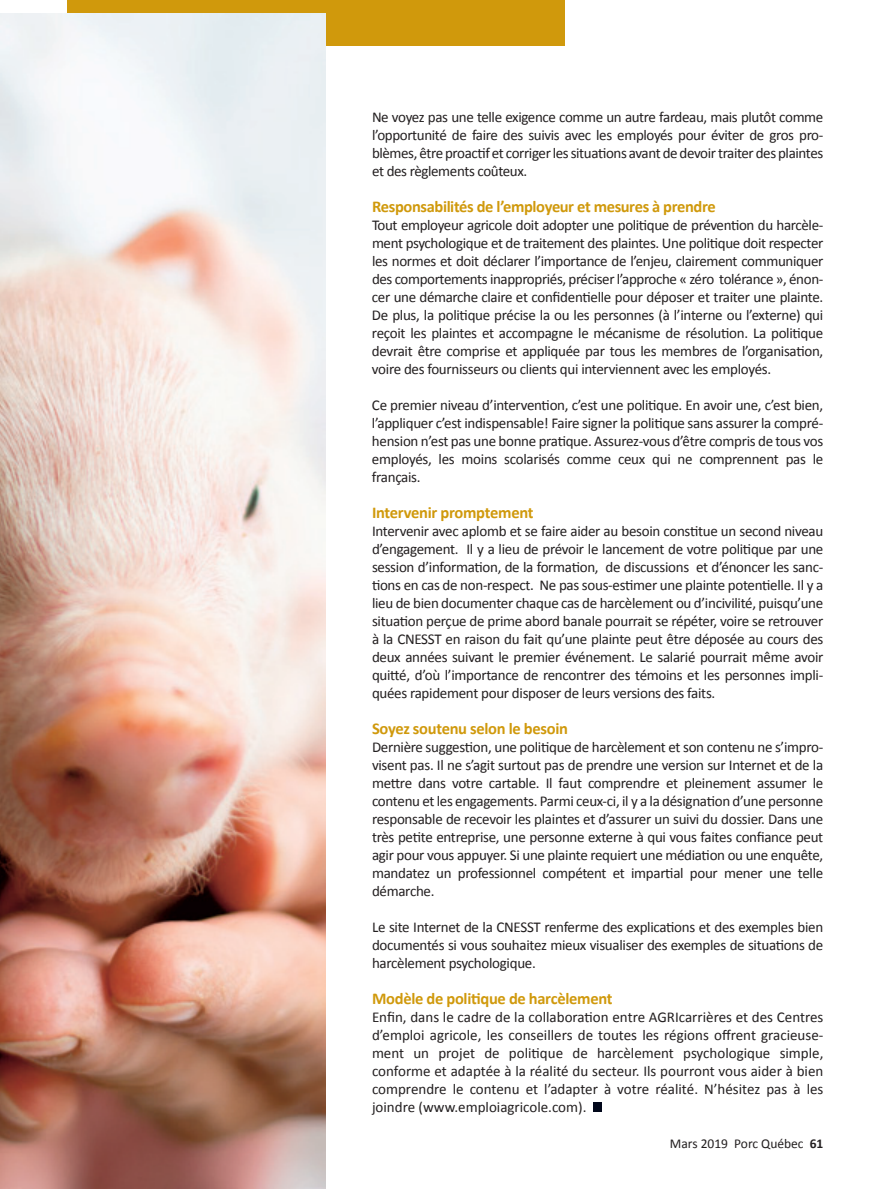
<style>
.page{position:relative;width:891px;height:1202px;background:#fff}
.page>*{position:absolute;margin:0;border:0;box-sizing:border-box;transform-origin:0 0}
.t1{font:700 16.5px "Calibri";letter-spacing:-.02em;color:#d0990c}
.t2{font:15px/18px "Calibri";letter-spacing:-.02em;color:#231f20;text-align:justify}
.t3{font:13.5px "Calibri";color:#231f20}
.s1{font-weight:700}
</style>
<div class="page">
<div style="left:68px;top:0;width:498px;height:46px;background:#d0990c"></div>
<div style="left:593px;top:1102px;width:9px;height:9px;background:#01071a"></div>
<img style="left:0;top:14px;width:325px;height:1174px">
<p class="t2" style="left:372px;top:108px;width:453px">Ne voyez pas une telle exigence comme un autre fardeau, mais plutôt comme l’opportunité de faire des suivis avec les employés pour éviter de gros pro&shy;blèmes, être proactif et corriger les situations avant de devoir traiter des plaintes et des règlements coûteux.</p>
<p class="t1" style="left:372px;top:198px;width:345px">Responsabilités de l’employeur et mesures à prendre</p>
<p class="t2" style="left:372px;top:215px;width:453px">Tout employeur agricole doit adopter une politique de prévention du harcèle&shy;ment psychologique et de traitement des plaintes. Une politique doit respecter les normes et doit déclarer l’importance de l’enjeu, clairement communiquer des comportements inappropriés, préciser l’approche « zéro tolérance », énon&shy;cer une démarche claire et confidentielle pour déposer et traiter une plainte.<br>De plus, la politique précise la ou les personnes (à l’interne ou l’externe) qui reçoit les plaintes et accompagne le mécanisme de résolution. La politique devrait être comprise et appliquée par tous les membres de l’organisation, voire des fournisseurs ou clients qui interviennent avec les employés.</p>
<p class="t2" style="left:372px;top:395px;width:453px">Ce premier niveau d’intervention, c’est une politique. En avoir une, c’est bien, l’appliquer c’est indispensable! Faire signer la politique sans assurer la compré&shy;hension n’est pas une bonne pratique. Assurez-vous d’être compris de tous vos employés, les moins scolarisés comme ceux qui ne comprennent pas le français.</p>
<p class="t1" style="left:372px;top:504px;width:163px">Intervenir promptement</p>
<p class="t2" style="left:372px;top:521px;width:453px">Intervenir avec aplomb et se faire aider au besoin constitue un second niveau d’engagement. Il y a lieu de prévoir le lancement de votre politique par une session d’information, de la formation, de discussions et d’énoncer les sanc&shy;tions en cas de non-respect. Ne pas sous-estimer une plainte potentielle. Il y a lieu de bien documenter chaque cas de harcèlement ou d’incivilité, puisqu’une situation perçue de prime abord banale pourrait se répéter, voire se retrouver à la CNESST en raison du fait qu’une plainte peut être déposée au cours des deux années suivant le premier événement. Le salarié pourrait même avoir quitté, d’où l’importance de rencontrer des témoins et les personnes impli&shy;quées rapidement pour disposer de leurs versions des faits.</p>
<p class="t1" style="left:372px;top:718px;width:198px">Soyez soutenu selon le besoin</p>
<p class="t2" style="left:372px;top:737px;width:453px">Dernière suggestion, une politique de harcèlement et son contenu ne s’impro&shy;visent pas. Il ne s’agit surtout pas de prendre une version sur Internet et de la mettre dans votre cartable. Il faut comprendre et pleinement assumer le contenu et les engagements. Parmi ceux-ci, il y a la désignation d’une personne responsable de recevoir les plaintes et d’assurer un suivi du dossier. Dans une très petite entreprise, une personne externe à qui vous faites confiance peut agir pour vous appuyer. Si une plainte requiert une médiation ou une enquête, mandatez un professionnel compétent et impartial pour mener une telle démarche.</p>
<p class="t2" style="left:372px;top:917px;width:453px">Le site Internet de la CNESST renferme des explications et des exemples bien documentés si vous souhaitez mieux visualiser des exemples de situations de harcèlement psychologique.</p>
<p class="t1" style="left:372px;top:988px;width:242px">Modèle de politique de harcèlement</p>
<p class="t2" style="left:372px;top:1007px;width:453px">Enfin, dans le cadre de la collaboration entre AGRIcarrières et des Centres d’emploi agricole, les conseillers de toutes les régions offrent gracieuse&shy;ment un projet de politique de harcèlement psychologique simple, conforme et adaptée à la réalité du secteur. Ils pourront vous aider à bien comprendre le contenu et l’adapter à votre réalité. N’hésitez pas à les joindre (www.emploiagricole.com).</p>
<p class="t3" style="left:670px;top:1136px;width:155px">Mars 2019 Porc Québec <span class="s1">61</span></p>
</div>
